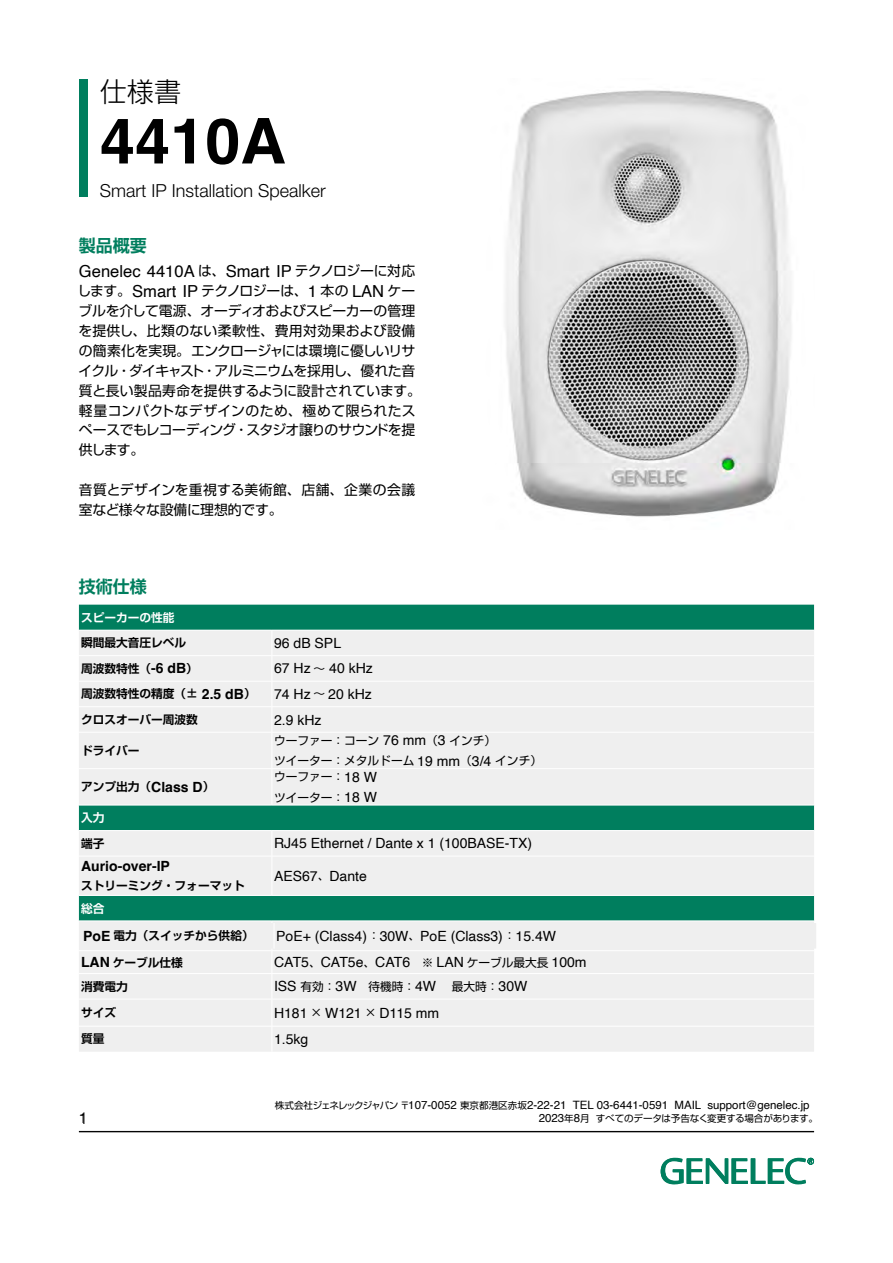
<style>
.page{position:relative;width:893px;height:1263px;background:#fff}
.page>*{position:absolute;margin:0;border:0;box-sizing:border-box;transform-origin:0 0}
.t1{font:700 63.15px "Helvetica";color:#000}
.t2{font:300 27.15px "Shin Go Pro";color:#000}
.t3{font:300 18px "Helvetica Neue LT Std";color:#000}
.t4{font:700 16.95px "Shin Go Pro De";color:#007e5e}
.t5{font:16.65px "Helvetica";color:#000}
.t6{font:300 16.65px "Helvetica Neue LT Std";color:#000}
.t7{font:14.1px "Helvetica";color:#000}
.t8{font:700 14.1px "Helvetica";color:#000}
.t9{font:300 14.1px "Helvetica Neue LT Std";color:#000}
.t10{font:13.8px/20px "Shin Go Pro";letter-spacing:-.015em;color:#000}
.t11{font:13.8px "Shin Go Pro";letter-spacing:-.035em;color:#000}
.t12{font:13.8px "Shin Go Pro";letter-spacing:-.055em;color:#000}
.t13{font:700 11.7px "Shin Go Pro De";color:#000}
.t14{font:11.7px "Shin Go Pro";color:#000}
.t15{font:700 11.7px "Shin Go Pro De";color:#fff}
.t16{font:11.55px "Helvetica";color:#000}
.t17{font:9.6px "Shin Go Pro";letter-spacing:-.025em;color:#000}
.t18{font:9.6px "Shin Go Pro";letter-spacing:-.09em;color:#000}
.t19{font:9.6px "Shin Go Pro";color:#000}
.s1{font-family:"Shin Go Pro";font-size:11.7px}
.s2{font-family:"Helvetica";font-size:14.1px}
.s3{font-family:"Helvetica";font-size:11.55px}
</style>
<div class="page">
<div style="left:79px;top:79px;width:9px;height:118px;background:#007e5e"></div>
<svg style="left:661px;top:1158px;width:153px;height:26px"></svg>
<img style="left:505px;top:90px;width:286px;height:427px">
<div style="left:79px;top:605px;width:735px;height:25px;background:#007e5e"></div>
<svg style="left:79px;top:631px;width:735px;height:421px;fill:#efefef"></svg>
<hr style="left:79px;top:681px;width:193px;height:1px;background:#fff">
<hr style="left:272px;top:681px;width:542px;height:1px;background:#fff">
<svg style="left:272px;top:631px;width:1px;height:101px"></svg>
<hr style="left:79px;top:732px;width:193px;height:1px;background:#fff">
<hr style="left:272px;top:732px;width:542px;height:1px;background:#fff">
<hr style="left:272px;top:732px;width:1px;height:36px;background:#fff">
<hr style="left:272px;top:769px;width:1px;height:36px;background:#fff">
<hr style="left:79px;top:805px;width:193px;height:1px;background:#fff">
<hr style="left:272px;top:805px;width:542px;height:1px;background:#fff">
<svg style="left:272px;top:831px;width:1px;height:25px"></svg>
<hr style="left:79px;top:856px;width:193px;height:1px;background:#fff">
<hr style="left:272px;top:856px;width:542px;height:1px;background:#fff">
<hr style="left:272px;top:856px;width:1px;height:39px;background:#fff">
<hr style="left:79px;top:921px;width:193px;height:1px;background:#fff">
<hr style="left:79px;top:973px;width:193px;height:1px;background:#fff">
<hr style="left:79px;top:1026px;width:193px;height:1px;background:#fff">
<hr style="left:79px;top:655px;width:193px;height:1px;background:#fff">
<hr style="left:272px;top:655px;width:542px;height:1px;background:#fff">
<hr style="left:79px;top:706px;width:193px;height:1px;background:#fff">
<hr style="left:272px;top:706px;width:542px;height:1px;background:#fff">
<hr style="left:79px;top:768px;width:193px;height:1px;background:#fff">
<hr style="left:272px;top:768px;width:542px;height:1px;background:#fff">
<hr style="left:79px;top:830px;width:193px;height:1px;background:#fff">
<hr style="left:272px;top:830px;width:542px;height:1px;background:#fff">
<hr style="left:79px;top:895px;width:193px;height:1px;background:#fff">
<hr style="left:272px;top:895px;width:542px;height:1px;background:#fff">
<hr style="left:79px;top:950px;width:193px;height:1px;background:#fff">
<hr style="left:79px;top:999px;width:193px;height:1px;background:#fff">
<div style="left:81px;top:921px;width:735px;height:131px;background:#efefef"></div>
<hr style="left:79px;top:1131px;width:735px;height:1px;background:#000">
<h2 class="t2" style="left:100px;top:70px;width:83px">仕様書</h2>
<h1 class="t1" style="left:100px;top:103px;width:188px">4410A</h1>
<h3 class="t3" style="left:100px;top:179px;width:227px">Smart IP Installation Spealker</h3>
<p class="t4" style="left:79px;top:231px;width:70px">製品概要</p>
<p class="t5" style="left:79px;top:258px;width:117px">Genelec 4410A</p>
<p class="t10" style="left:198px;top:259px;width:29px">は、</p>
<p class="t11" style="left:295px;top:259px;width:122px">テクノロジーに対応</p>
<p class="t5" style="left:226px;top:258px;width:68px">Smart IP</p>
<p class="t12" style="left:201px;top:279px;width:108px">テクノロジーは、</p>
<p class="t10" style="left:321px;top:279px;width:29px">本の</p>
<p class="t5" style="left:132px;top:278px;width:68px">Smart IP</p>
<p class="t10" style="left:78px;top:279px;width:345px">します。<br>ブルを介して電源、オーディオおよびスピーカーの管理を提供し、比類のない柔軟性、費用対効果および設備の簡素化を実現。エンクロージャには環境に優しいリサイクル・ダイキャスト・アルミニウムを採用し、優れた音質と長い製品寿命を提供するように設計されています。軽量コンパクトなデザインのため、極めて限られたスペースでもレコーディング・スタジオ譲りのサウンドを提供します。</p>
<p class="t10" style="left:79px;top:478px;width:338px">音質とデザインを重視する美術館、店舗、企業の会議室など様々な設備に理想的です。</p>
<p class="t10" style="left:387px;top:279px;width:29px">ケー</p>
<p class="t5" style="left:352px;top:278px;width:34px">LAN</p>
<p class="t5" style="left:308px;top:278px;width:11px">1</p>
<p class="t4" style="left:79px;top:573px;width:70px">技術仕様</p>
<p class="t15" style="left:81px;top:608px;width:95px">スピーカーの性能</p>
<p class="t13" style="left:81px;top:633px;width:107px">瞬間最大音圧レベル</p>
<p class="t7" style="left:274px;top:632px;width:69px">96 dB SPL</p>
<p class="t13" style="left:81px;top:659px;width:72px">周波数特性（</p>
<p class="t13" style="left:186px;top:659px;width:13px">）</p>
<p class="t8" style="left:151px;top:660px;width:37px">-6 dB</p>
<p class="t7" style="left:274px;top:658px;width:38px">67 Hz</p>
<p class="t7" style="left:329px;top:658px;width:45px">40 kHz</p>
<p class="t14" style="left:314px;top:659px;width:13px">～</p>
<p class="t13" style="left:81px;top:684px;width:118px">周波数特性の精度（±</p>
<p class="t13" style="left:244px;top:684px;width:13px">）</p>
<p class="t8" style="left:202px;top:685px;width:44px">2.5 dB</p>
<p class="t7" style="left:274px;top:683px;width:38px">74 Hz</p>
<p class="t7" style="left:328px;top:683px;width:45px">20 kHz</p>
<p class="t14" style="left:314px;top:684px;width:13px">～</p>
<p class="t13" style="left:81px;top:710px;width:118px">クロスオーバー周波数</p>
<p class="t7" style="left:274px;top:709px;width:49px">2.9 kHz</p>
<p class="t13" style="left:81px;top:741px;width:60px">ドライバー</p>
<p class="t13" style="left:81px;top:777px;width:72px">アンプ出力（</p>
<p class="t13" style="left:203px;top:777px;width:13px">）</p>
<p class="t8" style="left:151px;top:778px;width:53px">Class D</p>
<p class="t14" style="left:274px;top:731px;width:107px">ウーファー：コーン</p>
<p class="t7" style="left:383px;top:729px;width:44px">76 mm</p>
<p class="t14" style="left:426px;top:731px;width:13px">（</p>
<p class="t14" style="left:449px;top:731px;width:48px">インチ(</p>
<p class="t7" style="left:438px;top:729px;width:9px">3</p>
<p class="t14" style="left:274px;top:751px;width:142px">ツイーター：メタルドーム</p>
<p class="t7" style="left:332px;top:766px;width:46px"><span class="s1">：</span>18W</p>
<p class="t7" style="left:417px;top:750px;width:44px">19 mm</p>
<p class="t14" style="left:274px;top:767px;width:60px">ウーファー</p>
<p class="t14" style="left:274px;top:787px;width:60px">ツイーター</p>
<p class="t7" style="left:332px;top:786px;width:46px"><span class="s1">：</span>18W</p>
<p class="t14" style="left:460px;top:751px;width:13px">（</p>
<p class="t14" style="left:495px;top:751px;width:48px">インチ(</p>
<p class="t7" style="left:472px;top:750px;width:21px">3/4</p>
<p class="t15" style="left:81px;top:808px;width:25px">入力</p>
<p class="t13" style="left:81px;top:834px;width:25px">端子</p>
<p class="t8" style="left:81px;top:857px;width:90px">Aurio-over-IP</p>
<p class="t13" style="left:81px;top:876px;width:165px">ストリーミング・フォーマット</p>
<p class="t15" style="left:81px;top:898px;width:25px">総合</p>
<p class="t7" style="left:274px;top:832px;width:260px">RJ45 Ethernet / Dante 1x (100BASE-TX(</p>
<p class="t7" style="left:274px;top:865px;width:45px">AES67</p>
<p class="t14" style="left:318px;top:866px;width:13px">、</p>
<p class="t7" style="left:329px;top:865px;width:39px">Dante</p>
<p class="t13" style="left:113px;top:926px;width:142px">電力（スイッチから供給）</p>
<p class="t8" style="left:83px;top:927px;width:29px">PoE</p>
<p class="t7" style="left:276px;top:925px;width:134px">PoE+ (Class4)<span class="s1">：</span>30W</p>
<p class="t14" style="left:409px;top:926px;width:13px">、</p>
<p class="t7" style="left:420px;top:925px;width:137px">PoE (Class3)<span class="s1">：</span>15.4W</p>
<p class="t13" style="left:113px;top:952px;width:72px">ケーブル仕様</p>
<p class="t8" style="left:81px;top:953px;width:30px">LAN</p>
<p class="t7" style="left:274px;top:951px;width:29px">CAT</p>
<p class="t14" style="left:301px;top:952px;width:21px">、<span class="s2">5</span></p>
<p class="t14" style="left:467px;top:952px;width:83px">ケーブル最大長</p>
<p class="t7" style="left:321px;top:951px;width:91px">CAT <span class="s1">、</span>e5 CAT6</p>
<p class="t7" style="left:437px;top:951px;width:29px">LAN</p>
<p class="t7" style="left:552px;top:951px;width:37px">100m</p>
<p class="t14" style="left:410px;top:952px;width:25px">　※</p>
<p class="t13" style="left:81px;top:977px;width:48px">消費電力</p>
<p class="t14" style="left:301px;top:977px;width:44px">有効：<span class="s2">3</span></p>
<p class="t14" style="left:357px;top:977px;width:68px">　待機時：<span class="s2">4</span></p>
<p class="t7" style="left:274px;top:975px;width:24px">ISS</p>
<p class="t7" style="left:343px;top:975px;width:15px">W</p>
<p class="t7" style="left:423px;top:975px;width:15px">W</p>
<p class="t14" style="left:452px;top:977px;width:37px">最大時</p>
<p class="t7" style="left:487px;top:975px;width:42px"><span class="s1">：</span>30W</p>
<p class="t13" style="left:81px;top:1003px;width:37px">サイズ</p>
<p class="t7" style="left:274px;top:1002px;width:35px">H181</p>
<p class="t7" style="left:325px;top:1002px;width:38px">W121</p>
<p class="t7" style="left:379px;top:1002px;width:61px">D115 mm</p>
<p class="t14" style="left:310px;top:1003px;width:13px">×</p>
<p class="t14" style="left:365px;top:1003px;width:13px">×</p>
<p class="t13" style="left:81px;top:1029px;width:25px">質量</p>
<p class="t7" style="left:274px;top:1028px;width:36px">1.5kg</p>
<p class="t6" style="left:79px;top:1108px;width:11px">1</p>
<p class="t9" style="left:79px;top:1109px;width:9px">1</p>
<p class="t18" style="left:275px;top:1097px;width:136px">株式会社ジェネレックジャパン〒</p>
<p class="t19" style="left:460px;top:1097px;width:68px">東京都港区赤坂</p>
<p class="t16" style="left:707px;top:1096px;width:104px">support@genelec j p.</p>
<p class="t16" style="left:573px;top:1096px;width:97px">TEL 03-6441-0591</p>
<p class="t16" style="left:674px;top:1096px;width:28px">MAIL</p>
<p class="t16" style="left:408px;top:1096px;width:50px">107-0052</p>
<p class="t16" style="left:527px;top:1096px;width:41px">2-22-21</p>
<p class="t17" style="left:596px;top:1110px;width:224px">すべてのデータは予告なく変更する場合があります。</p>
<p class="t17" style="left:564px;top:1110px;width:27px">年 月<span class="s3">8</span></p>
<p class="t16" style="left:539px;top:1109px;width:27px">2023</p>
</div>
